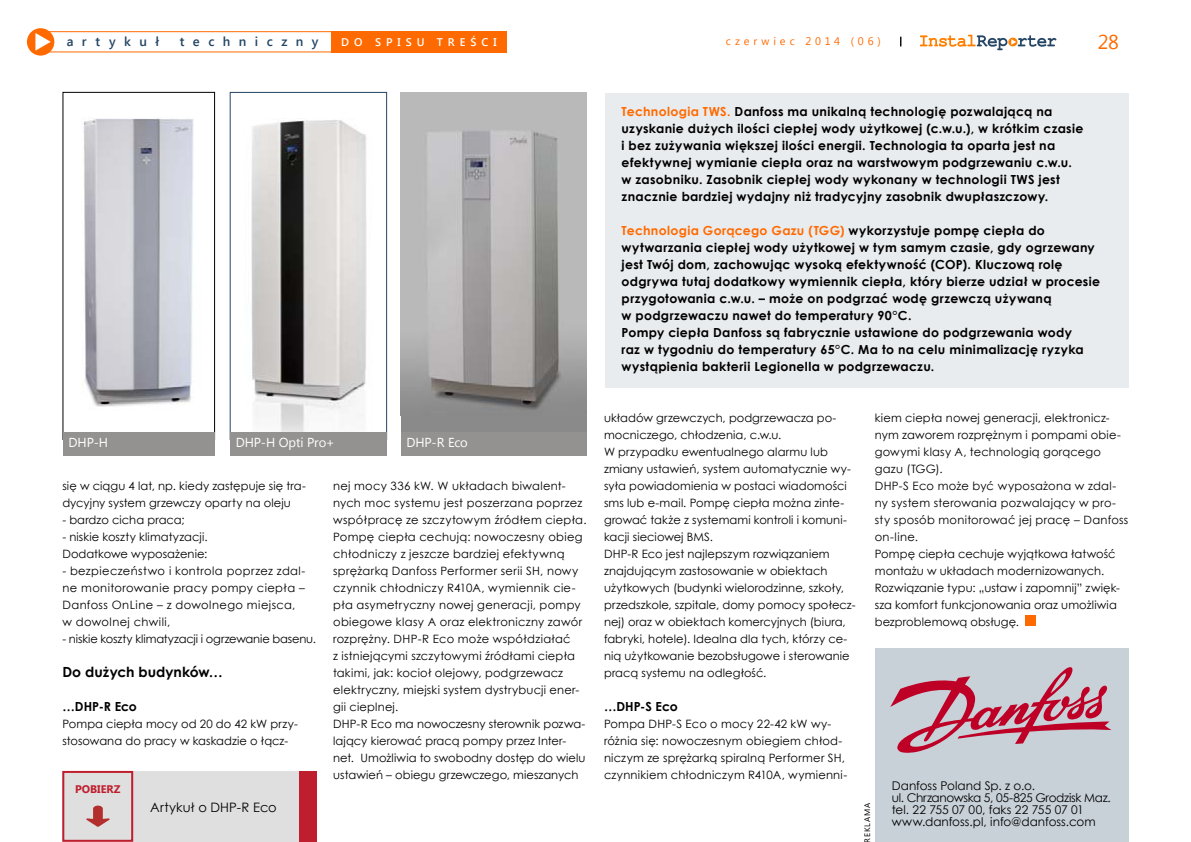
<style>
.page{position:relative;width:1191px;height:842px;background:#fff}
.page>*{position:absolute;margin:0;border:0;box-sizing:border-box;transform-origin:0 0}
.t1{font:20px "Segoe UI";color:#ff6a00}
.t2{font:700 14px "Century Gothic";color:#000}
.t3{font:13px "Segoe UI";letter-spacing:-.01em;color:#fff}
.t4{font:600 13px "Segoe UI";letter-spacing:.65em;color:#244564}
.t5{font:13px "Century Gothic";letter-spacing:.01em;color:#000}
.t6{font:700 12.5px/17px "Century Gothic";letter-spacing:.025em;color:#000}
.t7{font:12px/12px "Century Gothic";letter-spacing:-.01em;color:#000}
.t8{font:11.5px/17px "Century Gothic";letter-spacing:.01em;color:#000}
.t9{font:11.5px/17px "Century Gothic";letter-spacing:.035em;color:#000}
.t10{font:11.5px "Century Gothic";letter-spacing:-.01em;color:#000}
.t11{font:600 11.1px "Segoe UI";letter-spacing:.445em;color:#fff}
.t12{font:11px "Segoe UI";letter-spacing:.355em;color:#ff6a00}
.t13{font:700 11px "Segoe UI";color:#be1e2d}
.t14{font:8px "Segoe UI";letter-spacing:.115em;color:#000}
.s1{color:#ff6a00}
</style>
<div class="page">
<div style="left:27px;top:28px;width:27px;height:28px;background:#ff6a00;border-radius:50%"></div>
<svg style="left:35px;top:33px;width:16px;height:17px"></svg>
<svg style="left:920px;top:35px;width:136px;height:15px"></svg>
<div style="left:33px;top:31px;width:310px;height:21px;border:1px solid #ff6a00"></div>
<div style="left:331px;top:31px;width:176px;height:21px;background:#ff6a00"></div>
<div style="left:1025px;top:616px;width:11px;height:10px;background:#ff6a00"></div>
<div style="left:604px;top:93px;width:524px;height:295px;background:#e9ecef"></div>
<div style="left:401px;top:92px;width:185px;height:347px;background:#8a8a8a"></div>
<img style="left:401px;top:92px;width:185px;height:318px">
<img style="left:251px;top:118px;width:116px;height:314px">
<div style="left:230px;top:92px;width:157px;height:347px;border:1px solid #244564"></div>
<img style="left:82px;top:118px;width:112px;height:289px">
<div style="left:63px;top:92px;width:152px;height:347px;border:1px solid #000"></div>
<div style="left:875px;top:649px;width:253px;height:193px;background:#c8d1d8"></div>
<svg style="left:890px;top:667px;width:221px;height:86px"></svg>
<div style="left:230px;top:432px;width:157px;height:24px;background:#949290"></div>
<div style="left:63px;top:432px;width:152px;height:24px;background:#949290"></div>
<div style="left:401px;top:432px;width:185px;height:24px;background:#949290"></div>
<div style="left:62px;top:771px;width:254px;height:71px;background:#dfdfdf"></div>
<svg style="left:86px;top:805px;width:24px;height:22px"></svg>
<div style="left:62px;top:771px;width:71px;height:71px;border:2px solid #be1e2d"></div>
<div style="left:299px;top:771px;width:17px;height:71px;background:#be1e2d"></div>
<p class="t4" style="left:67px;top:32px;width:94px">artykuł</p>
<p class="t4" style="left:180px;top:32px;width:140px">techniczny</p>
<p class="t11" style="left:341px;top:34px;width:157px">do spisu treści</p>
<p class="t12" style="left:726px;top:34px;width:156px">czerwiec 2014 (06)</p>
<h1 class="t1" style="left:1097px;top:28px;width:23px">28</h1>
<p class="t3" style="left:69px;top:434px;width:41px">DHP-H</p>
<p class="t3" style="left:236px;top:434px;width:101px">DHP-H Opti Pro+</p>
<p class="t3" style="left:406px;top:434px;width:63px">DHP-R Eco</p>
<p class="t8" style="left:62px;top:477px;width:245px">się w ciągu 4 lat, np. kiedy zastępuje się tra&shy;dycyjny system grzewczy oparty na oleju</p>
<p class="t8" style="left:62px;top:511px;width:124px">- bardzo cicha praca;</p>
<p class="t8" style="left:62px;top:528px;width:147px">- niskie koszty klimatyzacji.<br>Dodatkowe wyposażenie:</p>
<p class="t9" style="left:62px;top:562px;width:244px">- bezpieczeństwo i kontrola poprzez zdal&shy;ne monitorowanie pracy pompy ciepła – Danfoss OnLine – z dowolnego miejsca, w dowolnej chwili,</p>
<p class="t10" style="left:62px;top:631px;width:255px">- niskie koszty klimatyzacji i ogrzewanie basenu.</p>
<p class="t2" style="left:62px;top:661px;width:162px">Do dużych budynków…</p>
<p class="t6" style="left:62px;top:698px;width:76px">…DHP-R Eco</p>
<p class="t8" style="left:62px;top:715px;width:237px">Pompa ciepła mocy od 20 do 42 kW przy&shy;stosowana do pracy w kaskadzie o łącz-</p>
<p class="t13" style="left:75px;top:781px;width:47px">POBIERZ</p>
<p class="t5" style="left:150px;top:798px;width:128px">Artykuł o DHP-R Eco</p>
<p class="t8" style="left:333px;top:477px;width:255px">nej mocy 336 kW. W układach biwalent&shy;nych moc systemu jest poszerzana poprzez współpracę ze szczytowym źródłem ciepła.<br>Pompę ciepła cechują: nowoczesny obieg chłodniczy z jeszcze bardziej efektywną sprężarką Danfoss Performer serii SH, nowy czynnik chłodniczy R410A, wymiennik cie&shy;pła asymetryczny nowej generacji, pompy obiegowe klasy A oraz elektroniczny zawór rozprężny. DHP-R Eco może współdziałać<br>z istniejącymi szczytowymi źródłami ciepła takimi, jak: kocioł olejowy, podgrzewacz elektryczny, miejski system dystrybucji ener&shy;gii cieplnej.<br>DHP-R Eco ma nowoczesny sterownik pozwa&shy;lający kierować pracą pompy przez Inter&shy;net. Umożliwia to swobodny dostęp do wielu ustawień – obiegu grzewczego, mieszanych</p>
<p class="t6" style="left:621px;top:103px;width:463px"><span class="s1">Technologia TWS.</span> Danfoss ma unikalną technologię pozwalającą na uzyskanie dużych ilości ciepłej wody użytkowej (c.w.u.), w krótkim czasie i bez zużywania większej ilości energii. Technologia ta oparta jest na efektywnej wymianie ciepła oraz na warstwowym podgrzewaniu c.w.u. w zasobniku. Zasobnik ciepłej wody wykonany w technologii TWS jest znacznie bardziej wydajny niż tradycyjny zasobnik dwupłaszczowy.</p>
<p class="t6" style="left:621px;top:222px;width:480px"><span class="s1">Technologia Gorącego Gazu (TGG)</span> wykorzystuje pompę ciepła do wytwarzania ciepłej wody użytkowej w tym samym czasie, gdy ogrzewany jest Twój dom, zachowując wysoką efektywność (COP). Kluczową rolę odgrywa tutaj dodatkowy wymiennik ciepła, który bierze udział w procesie przygotowania c.w.u. – może on podgrzać wodę grzewczą używaną<br>w podgrzewaczu nawet do temperatury 90°C.<br>Pompy ciepła Danfoss są fabrycznie ustawione do podgrzewania wody<br>raz w tygodniu do temperatury 65°C. Ma to na celu minimalizację ryzyka wystąpienia bakterii Legionella w podgrzewaczu.</p>
<p class="t8" style="left:604px;top:409px;width:253px">układów grzewczych, podgrzewacza po&shy;mocniczego, chłodzenia, c.w.u.<br>W przypadku ewentualnego alarmu lub zmiany ustawień, system automatycznie wy&shy;syła powiadomienia w postaci wiadomości sms lub e-mail. Pompę ciepła można zinte&shy;grować także z systemami kontroli i komuni&shy;kacji sieciowej BMS.<br>DHP-R Eco jest najlepszym rozwiązaniem znajdującym zastosowanie w obiektach użytkowych (budynki wielorodzinne, szkoły, przedszkole, szpitale, domy pomocy społecz&shy;nej) oraz w obiektach komercyjnych (biura, fabryki, hotele). Idealna dla tych, którzy ce&shy;nią użytkowanie bezobsługowe i sterowanie pracą systemu na odległość.</p>
<p class="t6" style="left:604px;top:698px;width:75px">…DHP-S Eco</p>
<p class="t8" style="left:604px;top:715px;width:245px">Pompa DHP-S Eco o mocy 22-42 kW wy&shy;różnia się: nowoczesnym obiegiem chłod&shy;niczym ze sprężarką spiralną Performer SH, czynnikiem chłodniczym R410A, wymienni-</p>
<p class="t8" style="left:874px;top:409px;width:255px">kiem ciepła nowej generacji, elektronicz&shy;nym zaworem rozprężnym i pompami obie&shy;gowymi klasy A, technologią gorącego gazu (TGG).<br>DHP-S Eco może być wyposażona w zdal&shy;ny system sterowania pozwalający w pro&shy;sty sposób monitorować jej pracę – Danfoss on-line.<br>Pompę ciepła cechuje wyjątkowa łatwość montażu w układach modernizowanych.<br>Rozwiązanie typu: „ustaw i zapomnij” zwięk&shy;sza komfort funkcjonowania oraz umożliwia bezproblemową obsługę.</p>
<p class="t14" style="left:861px;top:843px;width:42px;rotate:-90deg">reklama</p>
<p class="t7" style="left:891px;top:780px;width:221px">Danfoss Poland Sp. z o.o.<br>ul. Chrzanowska 5, 05-825 Grodzisk Maz. tel. 22 755 07 00, faks 22 755 07 01 www.danfoss.pl, info@danfoss.com</p>
</div>
